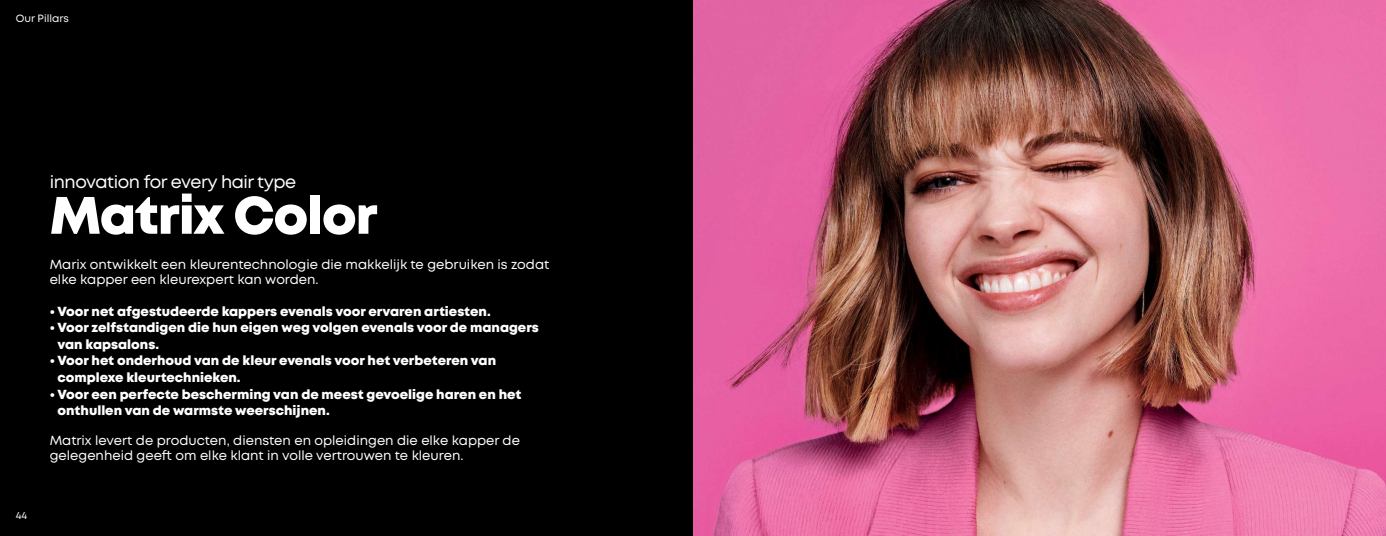
<style>
.page{position:relative;width:1386px;height:536px;background:#000}
.page>*{position:absolute;margin:0;border:0;box-sizing:border-box;transform-origin:0 0}
.t1{font:800 52.5px "Mont";letter-spacing:-.02em;color:#fff}
.t2{font:17.5px "Mont";letter-spacing:-.025em;color:#fff}
.t3{font:800 13.12px/16.6px "Mont";color:#fff}
.t4{font:13.12px/14.9px "Mont";color:#fff}
.t5{font:10.5px "Mont";color:#fff}
</style>
<div class="page">
<img style="left:694px;top:0;width:692px;height:536px">
<p class="t5" style="left:16px;top:12px;width:55px">Our Pillars</p>
<p class="t5" style="left:16px;top:508px;width:13px">44</p>
<h2 class="t2" style="left:50px;top:171px;width:248px">innovation for every hair type</h2>
<h1 class="t1" style="left:50px;top:181px;width:330px">Matrix Color</h1>
<p class="t4" style="left:50px;top:257px;width:501px">Marix ontwikkelt een kleurentechnologie die makkelijk te gebruiken is zodat elke kapper een kleurexpert kan worden.</p>
<p class="t3" style="left:50px;top:303px;width:443px">• Voor net afgestudeerde kappers evenals voor ervaren artiesten.</p>
<p class="t3" style="left:58px;top:319px;width:483px;text-indent:-8px">• Voor zelfstandigen die hun eigen weg volgen evenals voor de managers van kapsalons.</p>
<p class="t3" style="left:58px;top:352px;width:440px;text-indent:-8px">• Voor het onderhoud van de kleur evenals voor het verbeteren van complexe kleurtechnieken.</p>
<p class="t3" style="left:58px;top:386px;width:465px;text-indent:-8px">• Voor een perfecte bescherming van de meest gevoelige haren en het onthullen van de warmste weerschijnen.</p>
<p class="t4" style="left:50px;top:433px;width:472px">Matrix levert de producten, diensten en opleidingen die elke kapper de gelegenheid geeft om elke klant in volle vertrouwen te kleuren.</p>
</div>
